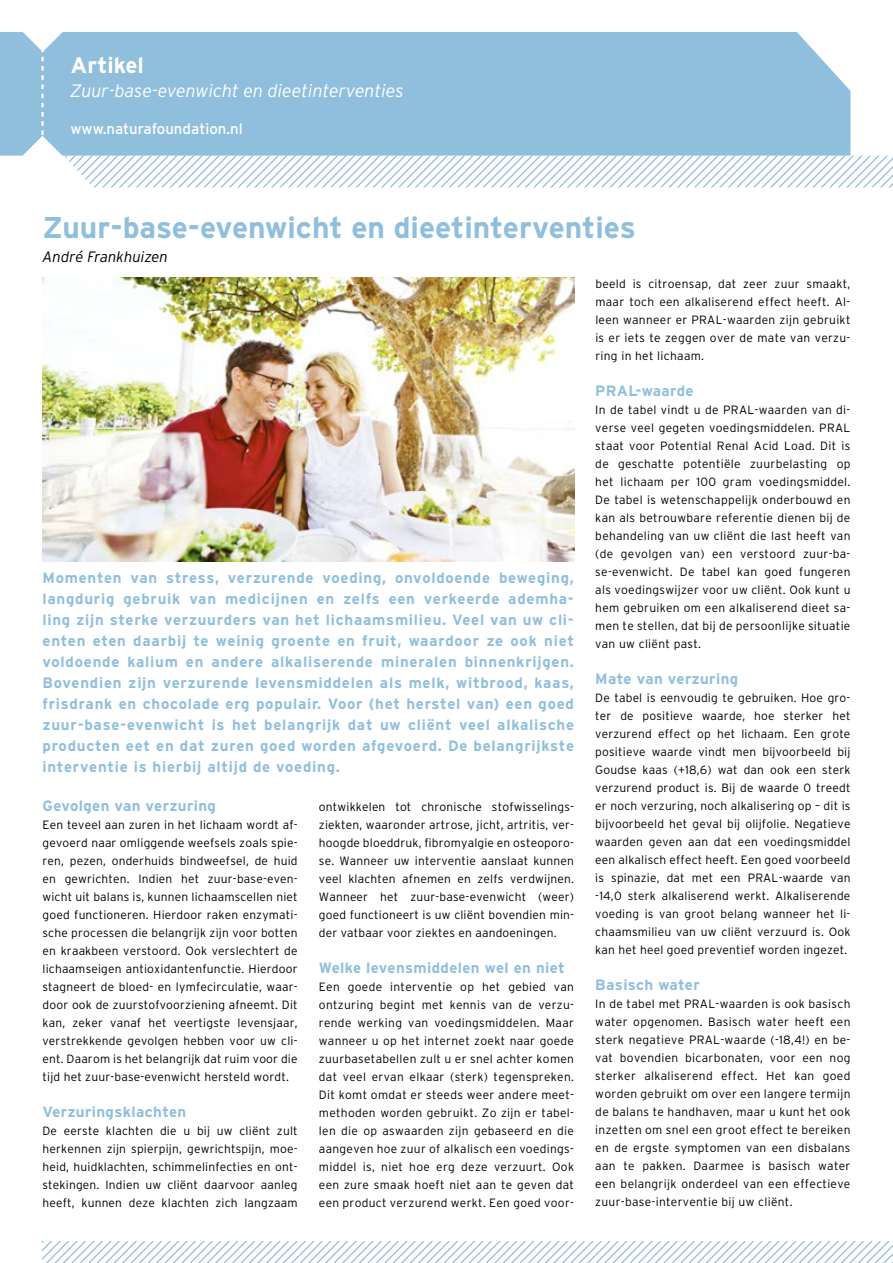
<style>
.page{position:relative;width:893px;height:1263px;background:#fff}
.page>*{position:absolute;margin:0;border:0;box-sizing:border-box;transform-origin:0 0}
.t1{font:700 30px "Interstate";color:#90bfdd}
.t2{font:700 22.5px "Interstate";color:#fff}
.t3{font:italic 300 18px "Interstate";color:#fff}
.t4{font:700 15px/21px "Interstate";letter-spacing:.025em;color:#90bfdd;text-align:justify}
.t5{font:15px "Interstate";color:#fff}
.t6{font:italic 300 15px "Interstate";color:#000}
.t7{font:300 12px/18px "Interstate";letter-spacing:.02em;color:#000;text-align:justify}
</style>
<div class="page">
<img style="left:43px;top:278px;width:531px;height:283px">
<div style="left:0;top:32px;width:850px;height:124px;background:#90bfdd"></div>
<svg style="left:41px;top:48px;width:3px;height:87px"></svg>
<svg style="left:65px;top:156px;width:828px;height:31px"></svg>
<svg style="left:43px;top:1242px;width:850px;height:21px"></svg>
<h2 class="t2" style="left:70px;top:52px;width:75px">Artikel</h2>
<h3 class="t3" style="left:70px;top:80px;width:335px">Zuur-base-evenwicht en dieetinterventies</h3>
<p class="t5" style="left:70px;top:120px;width:174px">www.naturafoundation.nl</p>
<h1 class="t1" style="left:43px;top:211px;width:595px">Zuur-base-evenwicht en dieetinterventies</h1>
<p class="t6" style="left:43px;top:249px;width:127px">André Frankhuizen</p>
<p class="t4" style="left:43px;top:567px;width:533px">Momenten van stress, verzurende voeding, onvoldoende beweging, langdurig gebruik van medicijnen en zelfs een verkeerde ademha&shy;ling zijn sterke verzuurders van het lichaamsmilieu. Veel van uw cli&shy;ënten eten daarbij te weinig groente en fruit, waardoor ze ook niet voldoende kalium en andere alkaliserende mineralen binnenkrijgen.<br>Bovendien zijn verzurende levensmiddelen als melk, witbrood, kaas, frisdrank en chocolade erg populair. Voor (het herstel van) een goed zuur-base-evenwicht is het belangrijk dat uw cliënt veel alkalische producten eet en dat zuren goed worden afgevoerd. De belangrijkste interventie is hierbij altijd de voeding.</p>
<p class="t4" style="left:43px;top:795px;width:175px">Gevolgen van verzuring</p>
<p class="t7" style="left:43px;top:815px;width:257px">Een teveel aan zuren in het lichaam wordt af&shy;gevoerd naar omliggende weefsels zoals spie&shy;ren, pezen, onderhuids bindweefsel, de huid en gewrichten. Indien het zuur-base-even&shy;wicht uit balans is, kunnen lichaamscellen niet goed functioneren. Hierdoor raken enzymati&shy;sche processen die belangrijk zijn voor botten en kraakbeen verstoord. Ook verslechtert de lichaamseigen antioxidantenfunctie. Hierdoor stagneert de bloed- en lymfecirculatie, waar&shy;door ook de zuurstofvoorziening afneemt. Dit kan, zeker vanaf het veertigste levensjaar, verstrekkende gevolgen hebben voor uw cli&shy;ënt. Daarom is het belangrijk dat ruim voor die tijd het zuur-base-evenwicht hersteld wordt.</p>
<p class="t4" style="left:43px;top:1101px;width:145px">Verzuringsklachten</p>
<p class="t7" style="left:43px;top:1121px;width:257px">De eerste klachten die u bij uw cliënt zult herkennen zijn spierpijn, gewrichtspijn, moe&shy;heid, huidklachten, schimmelinfecties en ont&shy;stekingen. Indien uw cliënt daarvoor aanleg heeft, kunnen deze klachten zich langzaam</p>
<p class="t7" style="left:319px;top:797px;width:257px">ontwikkelen tot chronische stofwisselings&shy;ziekten, waaronder artrose, jicht, artritis, ver&shy;hoogde bloeddruk, fibromyalgie en osteoporo&shy;se. Wanneer uw interventie aanslaat kunnen veel klachten afnemen en zelfs verdwijnen.<br>Wanneer het zuur-base-evenwicht (weer) goed functioneert is uw cliënt bovendien min&shy;der vatbaar voor ziektes en aandoeningen.</p>
<p class="t4" style="left:319px;top:957px;width:247px">Welke levensmiddelen wel en niet</p>
<p class="t7" style="left:319px;top:977px;width:257px">Een goede interventie op het gebied van ontzuring begint met kennis van de verzu&shy;rende werking van voedingsmiddelen. Maar wanneer u op het internet zoekt naar goede zuurbasetabellen zult u er snel achter komen dat veel ervan elkaar (sterk) tegenspreken.<br>Dit komt omdat er steeds weer andere meet&shy;methoden worden gebruikt. Zo zijn er tabel&shy;len die op aswaarden zijn gebaseerd en die aangeven hoe zuur of alkalisch een voedings&shy;middel is, niet hoe erg deze verzuurt. Ook een zure smaak hoeft niet aan te geven dat een product verzurend werkt. Een goed voor-</p>
<p class="t7" style="left:595px;top:274px;width:257px">beeld is citroensap, dat zeer zuur smaakt, maar toch een alkaliserend effect heeft. Al&shy;leen wanneer er PRAL-waarden zijn gebruikt is er iets te zeggen over de mate van verzu&shy;ring in het lichaam.</p>
<p class="t4" style="left:595px;top:380px;width:100px">PRAL-waarde</p>
<p class="t7" style="left:595px;top:400px;width:257px">In de tabel vindt u de PRAL-waarden van di&shy;verse veel gegeten voedingsmiddelen. PRAL staat voor Potential Renal Acid Load. Dit is de geschatte potentiële zuurbelasting op het lichaam per 100 gram voedingsmiddel.<br>De tabel is wetenschappelijk onderbouwd en kan als betrouwbare referentie dienen bij de behandeling van uw cliënt die last heeft van (de gevolgen van) een verstoord zuur-ba&shy;se-evenwicht. De tabel kan goed fungeren als voedingswijzer voor uw cliënt. Ook kunt u hem gebruiken om een alkaliserend dieet sa&shy;men te stellen, dat bij de persoonlijke situatie van uw cliënt past.</p>
<p class="t4" style="left:595px;top:668px;width:144px">Mate van verzuring</p>
<p class="t7" style="left:595px;top:688px;width:257px">De tabel is eenvoudig te gebruiken. Hoe gro&shy;ter de positieve waarde, hoe sterker het verzurend effect op het lichaam. Een grote positieve waarde vindt men bijvoorbeeld bij Goudse kaas (+18,6) wat dan ook een sterk verzurend product is. Bij de waarde 0 treedt er noch verzuring, noch alkalisering op – dit is bijvoorbeeld het geval bij olijfolie. Negatieve waarden geven aan dat een voedingsmiddel een alkalisch effect heeft. Een goed voorbeeld is spinazie, dat met een PRAL-waarde van -14,0 sterk alkaliserend werkt. Alkaliserende voeding is van groot belang wanneer het li&shy;chaamsmilieu van uw cliënt verzuurd is. Ook kan het heel goed preventief worden ingezet.</p>
<p class="t4" style="left:595px;top:974px;width:106px">Basisch water</p>
<p class="t7" style="left:595px;top:994px;width:257px">In de tabel met PRAL-waarden is ook basisch water opgenomen. Basisch water heeft een sterk negatieve PRAL-waarde (-18,4!) en be&shy;vat bovendien bicarbonaten, voor een nog sterker alkaliserend effect. Het kan goed worden gebruikt om over een langere termijn de balans te handhaven, maar u kunt het ook inzetten om snel een groot effect te bereiken en de ergste symptomen van een disbalans aan te pakken. Daarmee is basisch water een belangrijk onderdeel van een effectieve zuur-base-interventie bij uw cliënt.</p>
</div>
